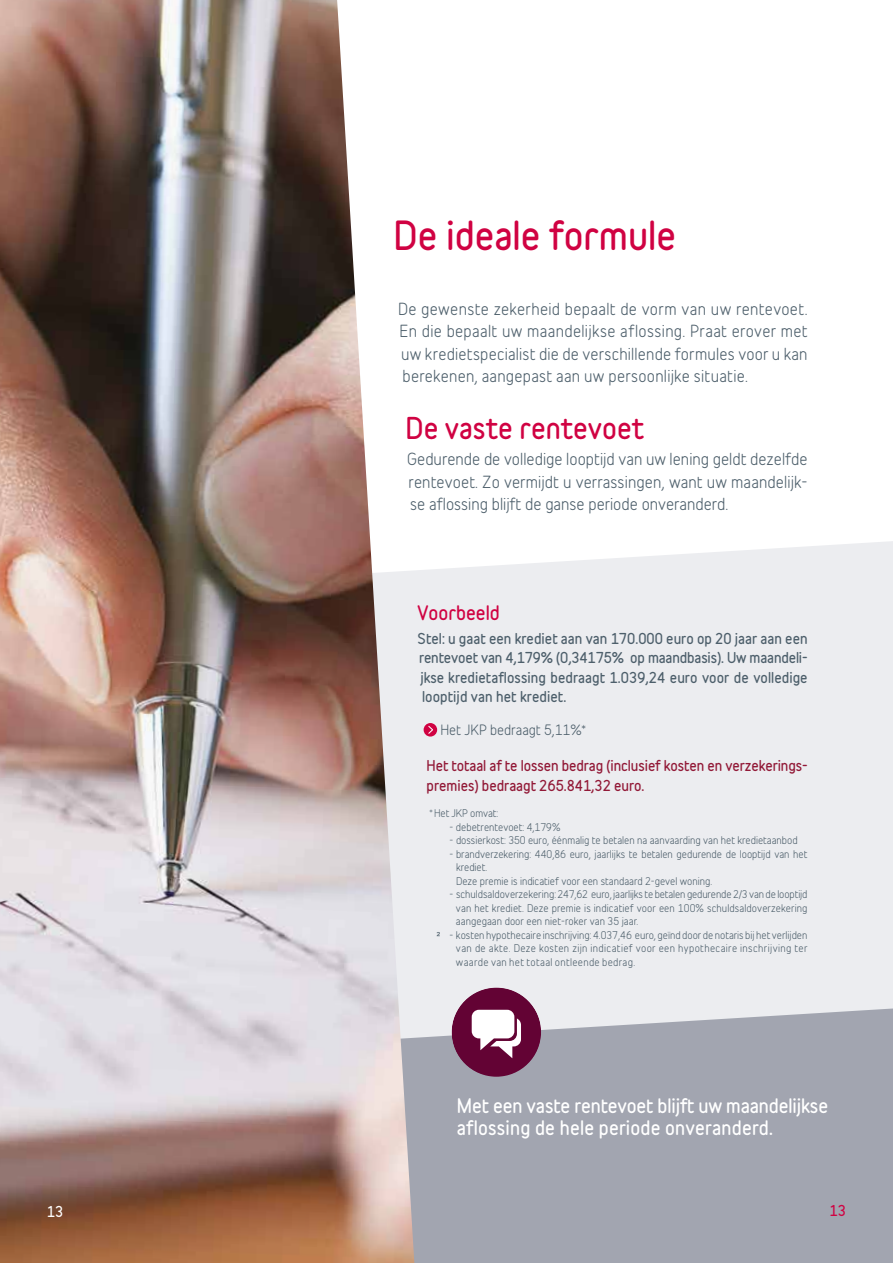
<style>
.page{position:relative;width:893px;height:1263px;background:#fff}
.page>*{position:absolute;margin:0;border:0;box-sizing:border-box;transform-origin:0 0}
.t1{font:700 36px "Belfius Normal";color:#d00242}
.t2{font:700 27px "Belfius Normal";color:#d00242}
.t3{font:700 18px/21.6px "Belfius Alternative";letter-spacing:-.005em;color:#fff}
.t4{font:700 18px "Belfius Normal";color:#d00242}
.t5{font:15.75px/22.5px "Belfius Alternative";letter-spacing:.01em;color:#4d5f6b;text-align:justify}
.t6{font:700 13.5px/19.5px "Belfius Alternative";letter-spacing:.005em;color:#4d5f6b;text-align:justify}
.t7{font:700 13.5px/19.5px "Belfius Alternative";letter-spacing:-.005em;color:#921937}
.t8{font:13.5px "Belfius Alternative";color:#4d5f6b}
.t9{font:700 13.5px "Belfius Alternative";color:#fff}
.t10{font:700 13.5px "Belfius Alternative";color:#d00242}
.t11{font:10.05px/13.5px "Belfius Alternative";color:#4d5f6b;text-align:justify}
</style>
<div class="page">
<div style="left:414px;top:541px;width:479px;height:460px;background:#ecedf0"></div>
<div style="left:414px;top:1001px;width:479px;height:262px;background:#a2a5b0"></div>
<img style="left:0;top:0;width:414px;height:1263px">
<div style="left:424px;top:723px;width:13px;height:13px;background:#d00242;border-radius:50%"></div>
<svg style="left:428px;top:726px;width:5px;height:8px"></svg>
<div style="left:452px;top:988px;width:89px;height:89px;background:#630334;border-radius:50%"></div>
<svg style="left:472px;top:1010px;width:49px;height:48px"></svg>
<h1 class="t1" style="left:394px;top:208px;width:284px">De ideale formule</h1>
<h3 class="t5" style="left:398px;top:296px;width:411px">De gewenste zekerheid bepaalt de vorm van uw rentevoet.<br>En die bepaalt uw maandelijkse aflossing. Praat erover met uw kredietspecialist die de verschillende formules voor u kan berekenen, aangepast aan uw persoonlijke situatie.</h3>
<h2 class="t2" style="left:406px;top:407px;width:240px">De vaste rentevoet</h2>
<h3 class="t5" style="left:407px;top:446px;width:402px">Gedurende de volledige looptijd van uw lening geldt dezelfde rentevoet. Zo vermijdt u verrassingen, want uw maandelijk&shy;se aflossing blijft de ganse periode onveranderd.</h3>
<h3 class="t4" style="left:418px;top:599px;width:84px">Voorbeeld</h3>
<h3 class="t6" style="left:418px;top:628px;width:392px">Stel: u gaat een krediet aan van 170.000 euro op 20 jaar aan een rentevoet van 4,179% (0,34175% op maandbasis). Uw maandeli&shy;jkse kredietaflossing bedraagt 1.039,24 euro voor de volledige looptijd van het krediet.</h3>
<h3 class="t8" style="left:440px;top:719px;width:147px">Het JKP bedraagt 5,11%<sup>*</sup></h3>
<h3 class="t7" style="left:427px;top:756px;width:383px">Het totaal af te lossen bedrag (inclusief kosten en verzekerings&shy;premies) bedraagt 265.841,32 euro.</h3>
<p class="t11" style="left:429px;top:805px;width:70px"><sup>*</sup> Het JKP omvat:</p>
<p class="t11" style="left:450px;top:819px;width:112px">- debetrentevoet: 4,179%</p>
<p class="t11" style="left:450px;top:832px;width:350px">- dossierkost: 350 euro, éénmalig te betalen na aanvaarding van het kredietaanbod</p>
<p class="t11" style="left:456px;top:846px;width:353px;text-align:left;text-indent:-6px">- brandverzekering: 440,86 euro, jaarlijks te betalen gedurende de looptijd van het krediet.<br>Deze premie is indicatief voor een standaard 2-gevel woning.</p>
<p class="t11" style="left:456px;top:886px;width:353px;text-indent:-6px">- schuldsaldoverzekering: 247,62 euro, jaarlijks te betalen gedurende 2/3 van de looptijd van het krediet. Deze premie is indicatief voor een 100% schuldsaldoverzekering aangegaan door een niet-roker van 35 jaar.</p>
<p class="t11" style="left:456px;top:927px;width:353px;text-indent:-6px">- kosten hypothecaire inschrijving: 4.037,46 euro, geïnd door de notaris bij het verlijden van de akte. Deze kosten zijn indicatief voor een hypothecaire inschrijving ter waarde van het totaal ontleende bedrag.</p>
<h3 class="t3" style="left:457px;top:1095px;width:373px">Met een vaste rentevoet blijft uw maandelijkse aflossing de hele periode onveranderd.</h3>
<h3 class="t9" style="left:47px;top:1201px;width:18px">13</h3>
<h3 class="t10" style="left:829px;top:1200px;width:18px">13</h3>
</div>
